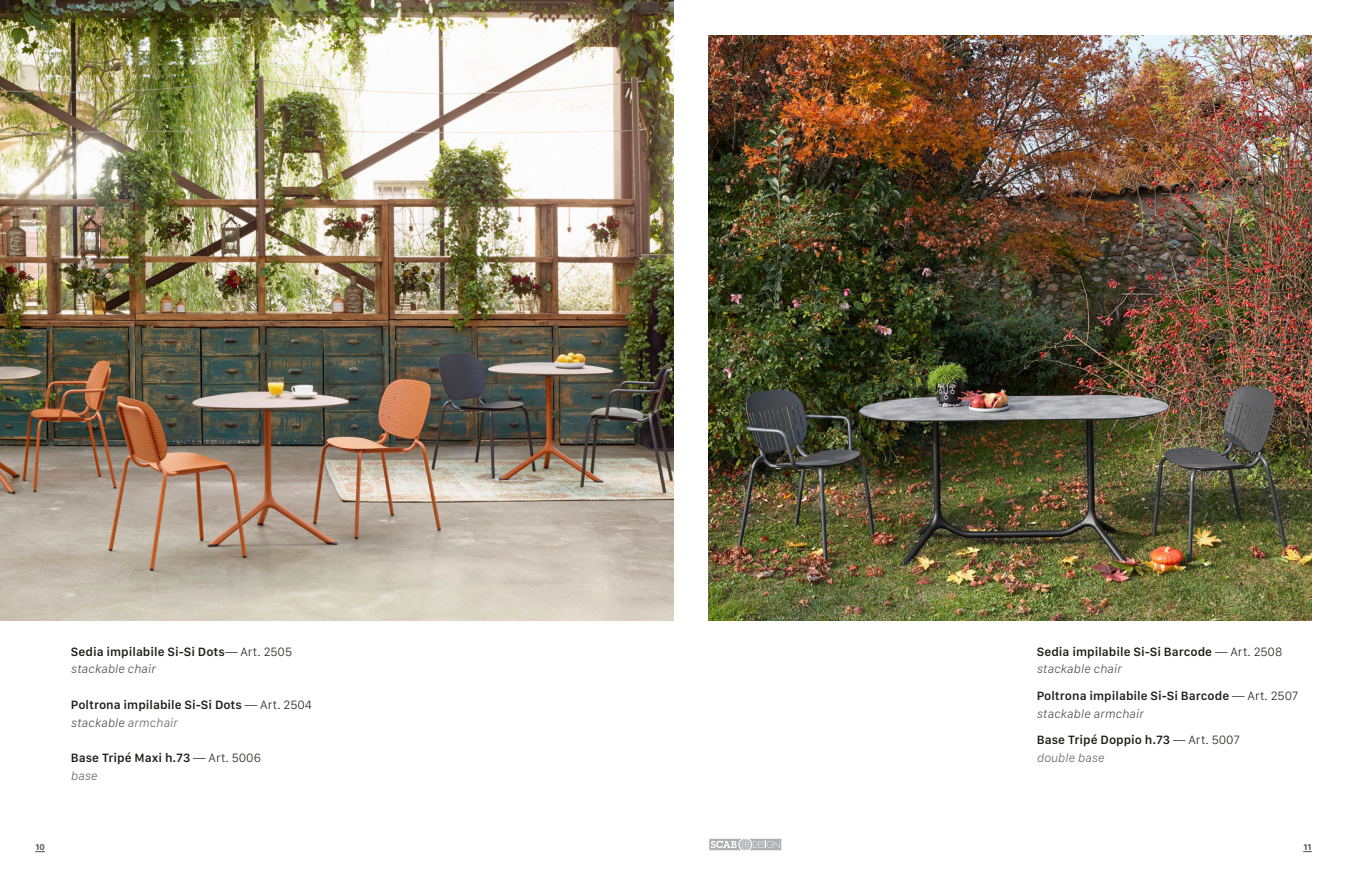
<style>
.page{position:relative;width:1347px;height:886px;background:#fff}
.page>*{position:absolute;margin:0;border:0;box-sizing:border-box;transform-origin:0 0}
.t1{font:600 12.5px "San Francisco Text";color:#1d1d1b}
.t2{font:italic 300 12.5px "San Francisco Text";color:#4a4a49}
.t3{font:italic 300 12.5px "San Francisco Text";color:#646363}
.t4{font:600 8.75px "San Francisco Text";color:#646363}
.s1{font-weight:300}
.s2{color:#646363}
</style>
<div class="page">
<div style="left:708px;top:837px;width:74px;height:14px;background:#f0f0f1"></div>
<svg style="left:709px;top:839px;width:72px;height:11px"></svg>
<img style="left:0;top:0;width:673px;height:620px">
<img style="left:709px;top:35px;width:602px;height:585px">
<p class="t4" style="left:35px;top:842px;width:11px">10</p>
<p class="t1" style="left:71px;top:644px;width:223px">Sedia impilabile Si-Si Dots<span class="s1">— Art. 2505</span></p>
<p class="t2" style="left:71px;top:661px;width:86px">stackable chair</p>
<p class="t1" style="left:71px;top:697px;width:242px">Poltrona impilabile Si-Si Dots <span class="s1">— Art. 2504</span></p>
<p class="t2" style="left:71px;top:714px;width:108px">stackable <span class="s2">armchair</span></p>
<p class="t1" style="left:71px;top:750px;width:192px">Base Tripé Maxi h.73 <span class="s1">— Art. 5006</span></p>
<p class="t3" style="left:71px;top:768px;width:28px">base</p>
<p class="t1" style="left:1036px;top:644px;width:247px">Sedia impilabile Si-Si Barcode <span class="s1">— Art. 2508</span></p>
<p class="t2" style="left:1036px;top:661px;width:86px">stackable chair</p>
<p class="t1" style="left:1036px;top:688px;width:263px">Poltrona impilabile Si-Si Barcode <span class="s1">— Art. 2507</span></p>
<p class="t2" style="left:1036px;top:706px;width:108px">stackable armchair</p>
<p class="t1" style="left:1036px;top:732px;width:205px">Base Tripé Doppio h.73 <span class="s1">— Art. 5007</span></p>
<p class="t3" style="left:1036px;top:750px;width:69px">double base</p>
<p class="t4" style="left:1303px;top:842px;width:10px">11</p>
</div>
